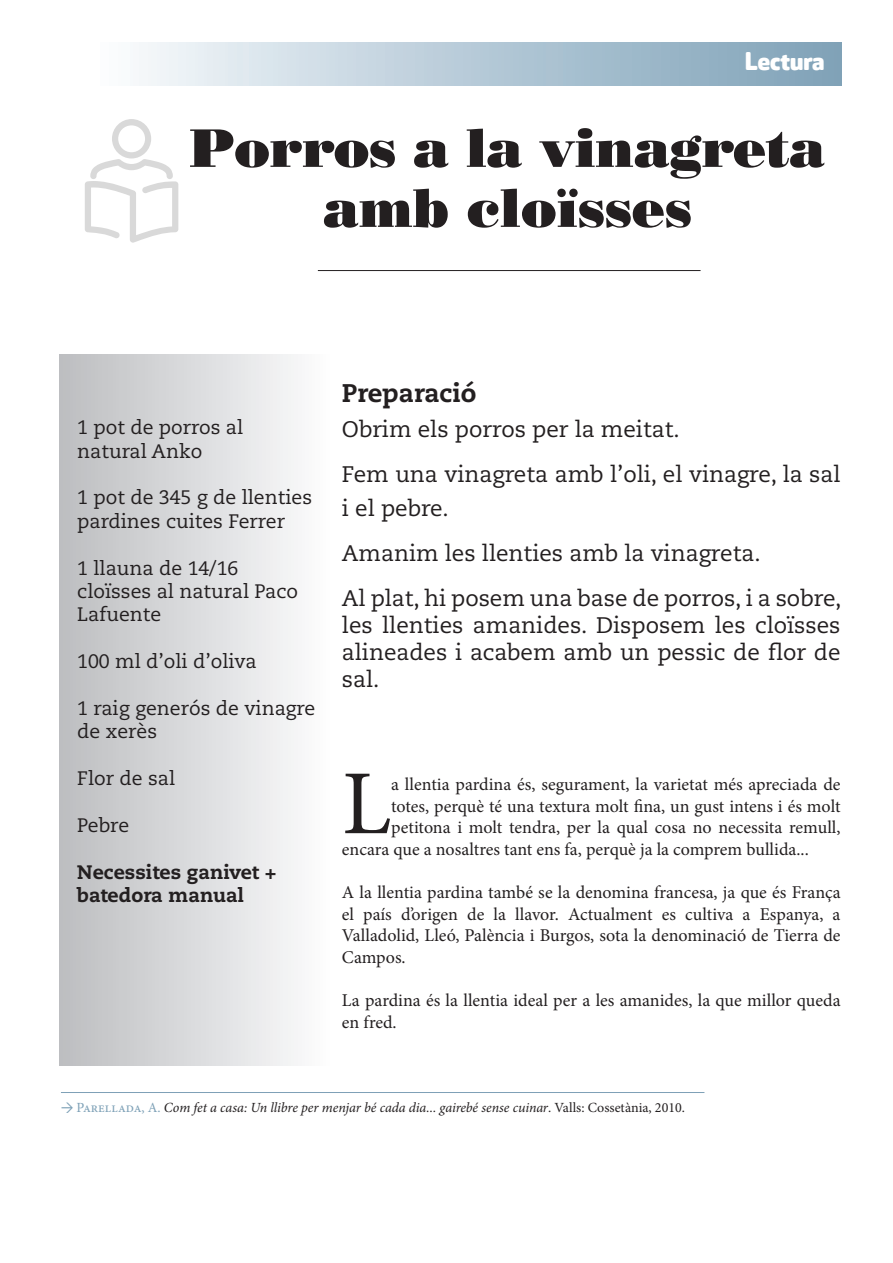
<style>
.page{position:relative;width:893px;height:1263px;background:#fff}
.page>*{position:absolute;margin:0;border:0;box-sizing:border-box;transform-origin:0 0}
.t1{font:91.5px "Minion Pro";color:#231f20}
.t2{font:54px/60px "Bodoni LT Poster";letter-spacing:-.01em;color:#231f20;text-align:center}
.t3{font:800 25.5px "Caecilia";color:#231f20}
.t4{font:800 24px "Apex Rounded";color:#fff}
.t5{font:22.5px/27px "Caecilia";color:#231f20}
.t6{font:19.5px/23.4px "Caecilia";color:#231f20}
.t7{font:800 19.5px/23.4px "Caecilia";color:#231f20}
.t8{font:18px/21.6px "Minion Pro";color:#231f20;text-align:justify}
.t9{font:italic 13.95px "Minion Pro";letter-spacing:-.005em;color:#231f20}
.s1{font-style:normal;color:#7ea1b7}
.s2{font-style:normal}
</style>
<div class="page">
<div style="left:85px;top:43px;width:757px;height:42px;background:linear-gradient(to right,#fafcfe,#7b9fb6)"></div>
<svg style="left:85px;top:119px;width:93px;height:124px"></svg>
<hr style="left:318px;top:270px;width:383px;height:1px;background:#231f20">
<div style="left:60px;top:354px;width:272px;height:712px;background:linear-gradient(to right,#bcbdc0,#fdfdfe)"></div>
<hr style="left:61px;top:1092px;width:643px;height:1px;background:#7ea1b7">
<p class="t4" style="left:745px;top:48px;width:81px">Lectura</p>
<p class="t2" style="left:190px;top:118px;width:637px">Porros a la vinagreta amb cloïsses</p>
<p class="t6" style="left:77px;top:416px;width:168px">1 pot de porros al natural Anko</p>
<p class="t6" style="left:77px;top:486px;width:236px">1 pot de 345 g de llenties pardines cuites Ferrer</p>
<p class="t6" style="left:77px;top:556px;width:222px">1 llauna de 14/16 cloïsses al natural Paco<br>Lafuente</p>
<p class="t6" style="left:77px;top:650px;width:181px">100 ml d’oli d’oliva</p>
<p class="t6" style="left:77px;top:697px;width:240px">1 raig generós de vinagre de xerès</p>
<p class="t6" style="left:77px;top:767px;width:99px">Flor de sal</p>
<p class="t6" style="left:77px;top:814px;width:53px">Pebre</p>
<p class="t7" style="left:77px;top:860px;width:201px">Necessites ganivet + batedora manual</p>
<p class="t3" style="left:342px;top:378px;width:136px">Preparació</p>
<p class="t5" style="left:342px;top:416px;width:339px">Obrim els porros per la meitat.</p>
<p class="t5" style="left:342px;top:457px;width:500px;line-height:34.5px">Fem una vinagreta amb l’oli, el vinagre, la sal i el pebre.</p>
<p class="t5" style="left:342px;top:540px;width:420px">Amanim les llenties amb la vinagreta.</p>
<p class="t5" style="left:342px;top:585px;width:501px;text-align:justify">Al plat, hi posem una base de porros, i a sobre, les llenties amanides. Disposem les cloïsses alineades i acabem amb un pessic de flor de sal.</p>
<p class="t1" style="left:342px;top:743px;width:51px">L</p>
<p class="t8" style="left:391px;top:773px;width:451px">a llentia pardina és, segurament, la varietat més apreciada de</p>
<p class="t8" style="left:391px;top:795px;width:451px">totes, perquè té una textura molt fina, un gust intens i és molt</p>
<p class="t8" style="left:391px;top:817px;width:451px">petitona i molt tendra, per la qual cosa no necessita remull,</p>
<p class="t8" style="left:342px;top:838px;width:468px">encara que a nosaltres tant ens fa, perquè ja la comprem bullida...</p>
<p class="t8" style="left:342px;top:881px;width:500px">A la llentia pardina també se la denomina francesa, ja que és França el país d’origen de la llavor. Actualment es cultiva a Espanya, a Valladolid, Lleó, Palència i Burgos, sota la denominació de Tierra de Campos.</p>
<p class="t8" style="left:342px;top:989px;width:500px">La pardina és la llentia ideal per a les amanides, la que millor queda en fred.</p>
<p class="t9" style="left:77px;top:1098px;width:610px"><span class="s1">Parellada, A.</span> Com fet a casa: Un llibre per menjar bé cada dia... gairebé sense cuinar<span class="s2">. Valls: Cossetània, 2010.</span></p>
</div>
